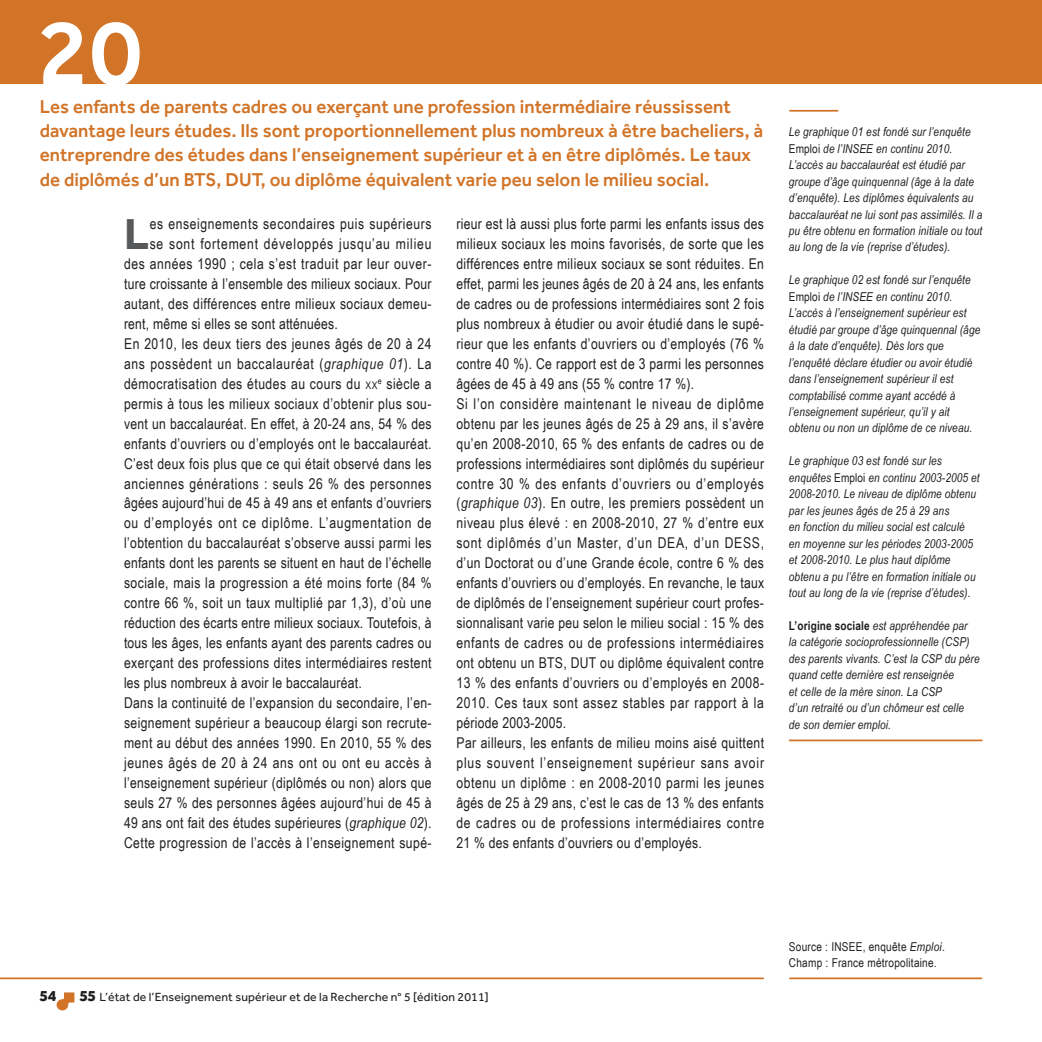
<style>
.page{position:relative;width:1042px;height:1042px;background:#fff}
.page>*{position:absolute;margin:0;border:0;box-sizing:border-box;transform-origin:0 0}
.t1{font:500 96.25px "Effra";color:#fff}
.t2{font:700 44.8px "Effra";color:#58595a}
.t3{font:500 19.25px/24.2px "Effra";color:#d27428}
.t4{font:800 15.75px "Effra";color:#1f1e21}
.t5{font:14.88px/19.9px "Arial Narrow";letter-spacing:.025em;color:#1f1e21}
.t6{font:14.88px "Arial Narrow";letter-spacing:.05em;color:#1f1e21}
.t7{font:14.88px "Arial Narrow";letter-spacing:.045em;color:#1f1e21}
.t8{font:italic 12.25px/16.4px "Arial Narrow";letter-spacing:.01em;color:#1f1e21}
.t9{font:12.25px "Effra";letter-spacing:.01em;color:#1f1e21}
.t10{font:12.25px/16.4px "Arial Narrow";letter-spacing:.02em;color:#1f1e21}
.s1{font-style:italic}
.s2{font-size:10.33px}
.s3{font-style:normal}
.s4{font-weight:700;font-style:normal}
.s5{font-weight:800;font-size:15.75px}
</style>
<div class="page">
<div style="left:0;top:0;width:1042px;height:83px;background:#d27428"></div>
<hr style="left:0;top:977px;width:763px;height:2px;background:#d27428">
<hr style="left:790px;top:977px;width:191px;height:2px;background:#d27428">
<hr style="left:790px;top:110px;width:47px;height:2px;background:#d27428">
<svg style="left:57px;top:992px;width:17px;height:18px"></svg>
<hr style="left:789px;top:739px;width:193px;height:2px;background:#d27428">
<h1 class="t1" style="left:37px;top:-7px;width:106px">20</h1>
<p class="t3" style="left:40px;top:94px;width:725px">Les enfants de parents cadres ou exerçant une profession intermédiaire réussissent davantage leurs études. Ils sont proportionnellement plus nombreux à être bacheliers, à entreprendre des études dans l’enseignement supérieur et à en être diplômés. Le taux de diplômés d’un BTS, DUT, ou diplôme équivalent varie peu selon le milieu social.</p>
<h2 class="t2" style="left:124px;top:206px;width:27px">L</h2>
<p class="t5" style="left:150px;top:214px;width:283px">es enseignements secondaires puis supérieurs</p>
<p class="t6" style="left:150px;top:235px;width:283px">se sont fortement développés jusqu’au milieu</p>
<p class="t5" style="left:124px;top:254px;width:309px">des années 1990 ; cela s’est traduit par leur ouver-</p>
<p class="t5" style="left:124px;top:274px;width:309px">ture croissante à l’ensemble des milieux sociaux. Pour</p>
<p class="t5" style="left:124px;top:293px;width:309px">autant, des différences entre milieux sociaux demeu-</p>
<p class="t5" style="left:124px;top:313px;width:215px">rent, même si elles se sont atténuées.</p>
<p class="t5" style="left:124px;top:333px;width:309px">En 2010, les deux tiers des jeunes âgés de 20 à 24</p>
<p class="t7" style="left:124px;top:355px;width:309px">ans possèdent un baccalauréat (<span class="s1">graphique 01</span>). La</p>
<p class="t5" style="left:124px;top:373px;width:309px">démocratisation des études au cours du <span class="s2">XX</span><sup>e</sup> siècle a</p>
<p class="t5" style="left:124px;top:393px;width:309px">permis à tous les milieux sociaux d’obtenir plus sou-</p>
<p class="t5" style="left:124px;top:413px;width:309px">vent un baccalauréat. En effet, à 20-24 ans, 54 % des</p>
<p class="t5" style="left:124px;top:433px;width:309px">enfants d’ouvriers ou d’employés ont le baccalauréat.</p>
<p class="t5" style="left:124px;top:453px;width:309px">C’est deux fois plus que ce qui était observé dans les</p>
<p class="t5" style="left:124px;top:473px;width:309px">anciennes générations : seuls 26 % des personnes</p>
<p class="t5" style="left:124px;top:493px;width:309px">âgées aujourd’hui de 45 à 49 ans et enfants d’ouvriers</p>
<p class="t6" style="left:124px;top:514px;width:309px">ou d’employés ont ce diplôme. L’augmentation de</p>
<p class="t5" style="left:124px;top:533px;width:309px">l’obtention du baccalauréat s’observe aussi parmi les</p>
<p class="t5" style="left:124px;top:553px;width:309px">enfants dont les parents se situent en haut de l’échelle</p>
<p class="t5" style="left:124px;top:573px;width:309px">sociale, mais la progression a été moins forte (84 %</p>
<p class="t5" style="left:124px;top:593px;width:309px">contre 66 %, soit un taux multiplié par 1,3), d’où une</p>
<p class="t5" style="left:124px;top:613px;width:309px">réduction des écarts entre milieux sociaux. Toutefois, à</p>
<p class="t5" style="left:124px;top:633px;width:309px">tous les âges, les enfants ayant des parents cadres ou</p>
<p class="t5" style="left:124px;top:653px;width:309px">exerçant des professions dites intermédiaires restent</p>
<p class="t5" style="left:124px;top:673px;width:239px">les plus nombreux à avoir le baccalauréat.</p>
<p class="t5" style="left:124px;top:692px;width:309px">Dans la continuité de l’expansion du secondaire, l’en-</p>
<p class="t5" style="left:124px;top:712px;width:309px">seignement supérieur a beaucoup élargi son recrute-</p>
<p class="t5" style="left:124px;top:732px;width:309px">ment au début des années 1990. En 2010, 55 % des</p>
<p class="t5" style="left:124px;top:752px;width:309px">jeunes âgés de 20 à 24 ans ont ou ont eu accès à</p>
<p class="t5" style="left:124px;top:772px;width:309px">l’enseignement supérieur (diplômés ou non) alors que</p>
<p class="t5" style="left:124px;top:792px;width:309px">seuls 27 % des personnes âgées aujourd’hui de 45 à</p>
<p class="t5" style="left:124px;top:812px;width:309px">49 ans ont fait des études supérieures (<span class="s1">graphique 02</span>).</p>
<p class="t5" style="left:124px;top:832px;width:309px">Cette progression de l’accès à l’enseignement supé-</p>
<p class="t5" style="left:456px;top:214px;width:309px">rieur est là aussi plus forte parmi les enfants issus des milieux sociaux les moins favorisés, de sorte que les différences entre milieux sociaux se sont réduites. En effet, parmi les jeunes âgés de 20 à 24 ans, les enfants de cadres ou de professions intermédiaires sont 2 fois plus nombreux à étudier ou avoir étudié dans le supé&shy;rieur que les enfants d’ouvriers ou d’employés (76 % contre 40 %). Ce rapport est de 3 parmi les personnes âgées de 45 à 49 ans (55 % contre 17 %).<br>Si l’on considère maintenant le niveau de diplôme obtenu par les jeunes âgés de 25 à 29 ans, il s’avère qu’en 2008-2010, 65 % des enfants de cadres ou de professions intermédiaires sont diplômés du supérieur contre 30 % des enfants d’ouvriers ou d’employés (<span class="s1">graphique 03</span>). En outre, les premiers possèdent un niveau plus élevé : en 2008-2010, 27 % d’entre eux sont diplômés d’un Master, d’un DEA, d’un DESS, d’un Doctorat ou d’une Grande école, contre 6 % des enfants d’ouvriers ou d’employés. En revanche, le taux de diplômés de l’enseignement supérieur court profes&shy;sionnalisant varie peu selon le milieu social : 15 % des enfants de cadres ou de professions intermédiaires ont obtenu un BTS, DUT ou diplôme équivalent contre 13 % des enfants d’ouvriers ou d’employés en 2008- 2010. Ces taux sont assez stables par rapport à la période 2003-2005.<br>Par ailleurs, les enfants de milieu moins aisé quittent plus souvent l’enseignement supérieur sans avoir obtenu un diplôme : en 2008-2010 parmi les jeunes âgés de 25 à 29 ans, c’est le cas de 13 % des enfants de cadres ou de professions intermédiaires contre 21 % des enfants d’ouvriers ou d’employés.</p>
<p class="t8" style="left:789px;top:124px;width:195px">Le graphique 01 est fondé sur l’enquête <span class="s3">Emploi</span> de l’INSEE en continu 2010.<br>L’accès au baccalauréat est étudié par groupe d’âge quinquennal (âge à la date d’enquête). Les diplômes équivalents au baccalauréat ne lui sont pas assimilés. Il a pu être obtenu en formation initiale ou tout au long de la vie (reprise d’études).</p>
<p class="t8" style="left:789px;top:272px;width:193px">Le graphique 02 est fondé sur l’enquête <span class="s3">Emploi</span> de l’INSEE en continu 2010.<br>L’accès à l’enseignement supérieur est étudié par groupe d’âge quinquennal (âge à la date d’enquête). Dès lors que l’enquêté déclare étudier ou avoir étudié dans l’enseignement supérieur il est comptabilisé comme ayant accédé à l’enseignement supérieur, qu’il y ait obtenu ou non un diplôme de ce niveau.</p>
<p class="t8" style="left:789px;top:453px;width:192px">Le graphique 03 est fondé sur les enquêtes <span class="s3">Emploi</span> en continu 2003-2005 et 2008-2010. Le niveau de diplôme obtenu par les jeunes âgés de 25 à 29 ans<br>en fonction du milieu social est calculé<br>en moyenne sur les périodes 2003-2005 et 2008-2010. Le plus haut diplôme obtenu a pu l’être en formation initiale ou tout au long de la vie (reprise d’études).</p>
<p class="t8" style="left:789px;top:617px;width:192px"><span class="s4">L’origine sociale</span> est appréhendée par<br>la catégorie socioprofessionnelle (CSP) des parents vivants. C’est la CSP du père quand cette dernière est renseignée<br>et celle de la mère sinon. La CSP<br>d’un retraité ou d’un chômeur est celle<br>de son dernier emploi.</p>
<p class="t4" style="left:40px;top:986px;width:18px">54</p>
<p class="t9" style="left:80px;top:989px;width:410px"><span class="s5">55</span> L’état de l’Enseignement supérieur et de la Recherche n° 5 [édition 2011]</p>
<p class="t10" style="left:789px;top:938px;width:157px">Source : INSEE, enquête <span class="s1">Emploi</span>.<br>Champ : France métropolitaine.</p>
</div>
